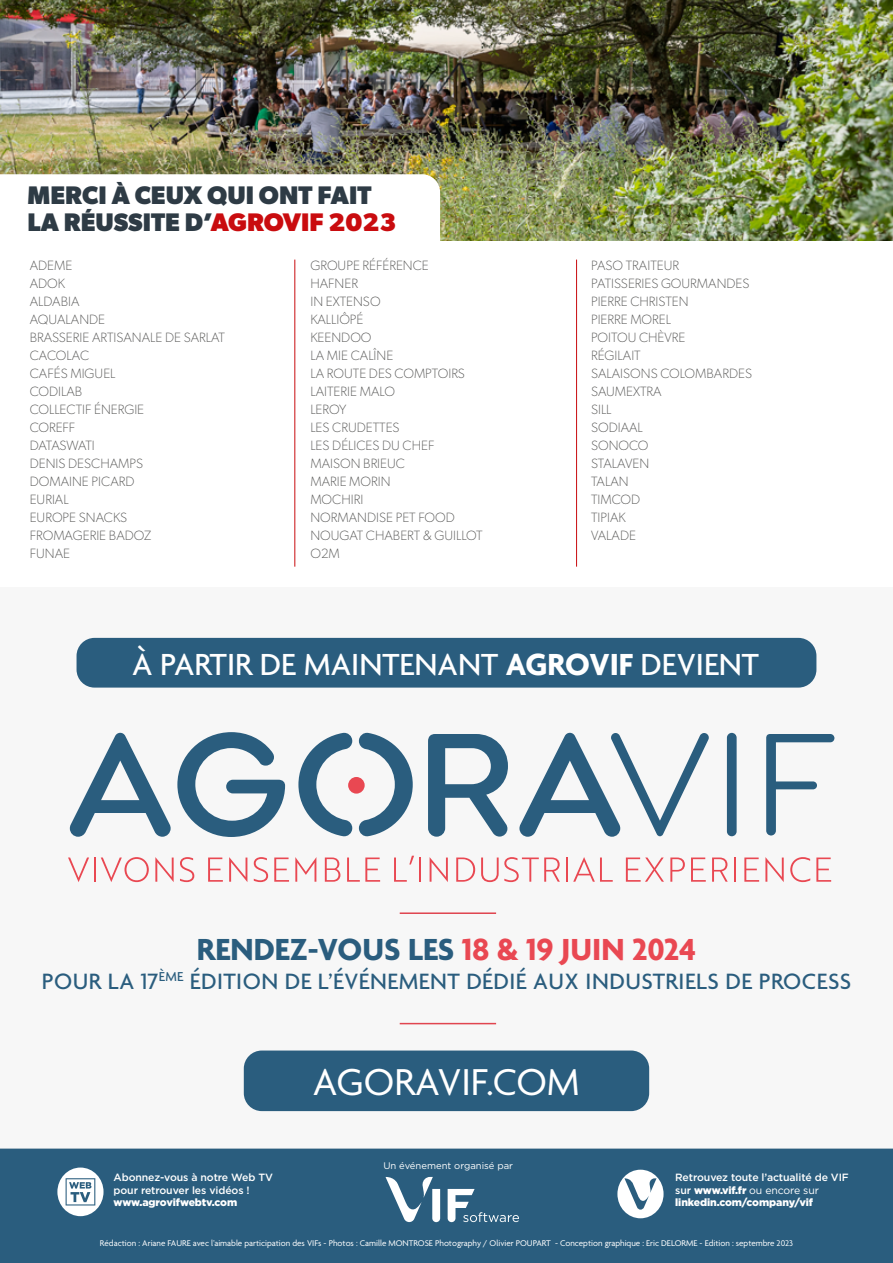
<style>
.page{position:relative;width:893px;height:1263px;background:#fff}
.page>*{position:absolute;margin:0;border:0;box-sizing:border-box;transform-origin:0 0}
.t1{font:40.5px "Agenda";color:#fff}
.t2{font:500 33px "Agenda";color:#fff}
.t3{font:700 33px "Agenda";color:#2a5d7e}
.t4{font:700 25.5px/27px "Gibson";color:#2e3b45}
.t5{font:500 24px "Agenda";letter-spacing:.02em;color:#2a5d7e}
.t6{font:100 13.5px/18px "Gibson";color:#575756}
.t7{font:900 10.5px/12.6px "Gotham";letter-spacing:-.01em;color:#fff}
.t8{font:500 10.5px/12.6px "Gotham";letter-spacing:-.01em;color:#fff}
.t9{font:9.45px "Gotham";color:#fff}
.t10{font:9px "Agenda";color:#fff}
.s1{color:#c90c0f}
.s2{font-weight:700}
.s3{color:#e94852}
.s4{font-weight:500}
.s5{font-weight:400}
</style>
<div class="page">
<div style="left:0;top:1148px;width:893px;height:115px;background:#2a5d7e"></div>
<svg style="left:57px;top:1167px;width:47px;height:49px"></svg>
<svg style="left:66px;top:1178px;width:29px;height:27px"></svg>
<div style="left:617px;top:1170px;width:47px;height:48px;background:#fff;border-radius:50%"></div>
<svg style="left:624px;top:1178px;width:32px;height:31px"></svg>
<svg style="left:448px;top:1189px;width:71px;height:33px"></svg>
<svg style="left:385px;top:1177px;width:55px;height:45px"></svg>
<div style="left:0;top:587px;width:893px;height:561px;background:#f7f7f7"></div>
<img style="left:0;top:0;width:893px;height:240px">
<svg style="left:0;top:174px;width:440px;height:66px"></svg>
<svg style="left:68px;top:857px;width:21px;height:25px"></svg>
<hr style="left:94px;top:857px;width:2px;height:25px;background:#e94852">
<svg style="left:101px;top:857px;width:48px;height:25px"></svg>
<svg style="left:155px;top:857px;width:19px;height:25px"></svg>
<svg style="left:180px;top:857px;width:14px;height:25px"></svg>
<svg style="left:208px;top:857px;width:15px;height:25px"></svg>
<svg style="left:229px;top:857px;width:18px;height:25px"></svg>
<svg style="left:254px;top:857px;width:14px;height:25px"></svg>
<svg style="left:274px;top:857px;width:15px;height:25px"></svg>
<svg style="left:295px;top:857px;width:21px;height:25px"></svg>
<svg style="left:325px;top:857px;width:15px;height:25px"></svg>
<svg style="left:347px;top:857px;width:33px;height:25px"></svg>
<svg style="left:394px;top:856px;width:20px;height:26px"></svg>
<hr style="left:419px;top:857px;width:2px;height:25px;background:#e94852">
<svg style="left:430px;top:857px;width:18px;height:25px"></svg>
<svg style="left:456px;top:857px;width:19px;height:25px"></svg>
<svg style="left:481px;top:857px;width:79px;height:25px"></svg>
<hr style="left:566px;top:857px;width:2px;height:25px;background:#e94852">
<svg style="left:573px;top:857px;width:40px;height:25px"></svg>
<svg style="left:626px;top:857px;width:38px;height:25px"></svg>
<svg style="left:670px;top:857px;width:15px;height:25px"></svg>
<svg style="left:691px;top:857px;width:15px;height:25px"></svg>
<svg style="left:712px;top:857px;width:16px;height:25px"></svg>
<hr style="left:734px;top:857px;width:2px;height:25px;background:#e94852">
<svg style="left:744px;top:857px;width:15px;height:25px"></svg>
<svg style="left:765px;top:857px;width:19px;height:25px"></svg>
<svg style="left:790px;top:857px;width:20px;height:25px"></svg>
<svg style="left:816px;top:857px;width:15px;height:25px"></svg>
<svg style="left:70px;top:733px;width:101px;height:104px"></svg>
<svg style="left:177px;top:732px;width:108px;height:105px"></svg>
<svg style="left:298px;top:732px;width:54px;height:105px"></svg>
<svg style="left:359px;top:732px;width:54px;height:105px"></svg>
<svg style="left:428px;top:734px;width:80px;height:103px"></svg>
<svg style="left:519px;top:733px;width:190px;height:104px"></svg>
<div style="left:727px;top:733px;width:10px;height:103px;background:#2a5d7e;border-radius:5px"></div>
<svg style="left:766px;top:734px;width:68px;height:101px"></svg>
<div style="left:348px;top:777px;width:17px;height:17px;background:#e94852;border-radius:50%"></div>
<div style="left:77px;top:638px;width:739px;height:50px;background:#2a5d7e;border-radius:18px"></div>
<div style="left:244px;top:1050px;width:405px;height:61px;background:#2a5d7e;border-radius:18px"></div>
<hr style="left:294px;top:260px;width:1px;height:307px;background:#c90c0f">
<hr style="left:576px;top:260px;width:1px;height:307px;background:#c90c0f">
<hr style="left:400px;top:912px;width:96px;height:2px;background:#e94852">
<hr style="left:400px;top:1023px;width:96px;height:1px;background:#e94852">
<h3 class="t4" style="left:28px;top:181px;width:370px">MERCI À CEUX QUI ONT FAIT<br>LA RÉUSSITE D’<span class="s1">AGROVIF 2023</span></h3>
<p class="t6" style="left:30px;top:257px;width:197px">ADEME<br>ADOK<br>ALDABIA<br>AQUALANDE<br>BRASSERIE ARTISANALE DE SARLAT<br>CACOLAC<br>CAFÉS MIGUEL<br>CODILAB<br>COLLECTIF ÉNERGIE<br>COREFF<br>DATASWATI<br>DENIS DESCHAMPS<br>DOMAINE PICARD<br>EURIAL<br>EUROPE SNACKS<br>FROMAGERIE BADOZ<br>FUNAE</p>
<p class="t6" style="left:310px;top:257px;width:174px">GROUPE RÉFÉRENCE<br>HAFNER<br>IN EXTENSO<br>KALLIÔPÉ<br>KEENDOO<br>LA MIE CALÎNE<br>LA ROUTE DES COMPTOIRS<br>LAITERIE MALO<br>LEROY<br>LES CRUDETTES<br>LES DÉLICES DU CHEF<br>MAISON BRIEUC<br>MARIE MORIN<br>MOCHIRI<br>NORMANDISE PET FOOD<br>NOUGAT CHABERT &amp; GUILLOT<br>O2M</p>
<p class="t6" style="left:591px;top:256px;width:162px">PASO TRAITEUR<br>PATISSERIES GOURMANDES<br>PIERRE CHRISTEN<br>PIERRE MOREL<br>POITOU CHÈVRE<br>RÉGILAIT<br>SALAISONS COLOMBARDES<br>SAUMEXTRA<br>SILL<br>SODIAAL<br>SONOCO<br>STALAVEN<br>TALAN<br>TIMCOD<br>TIPIAK<br>VALADE</p>
<h2 class="t2" style="left:132px;top:646px;width:628px">À PARTIR DE MAINTENANT <span class="s2">AGROVIF</span> DEVIENT</h2>
<h2 class="t3" style="left:197px;top:932px;width:501px">RENDEZ-VOUS LES <span class="s3">18 &amp; 19 JUIN 2024</span></h2>
<h3 class="t5" style="left:42px;top:968px;width:811px">POUR LA 17<sup>ÈME</sup> ÉDITION DE L’ÉVÉNEMENT DÉDIÉ AUX INDUSTRIELS DE PROCESS</h3>
<h1 class="t1" style="left:313px;top:1060px;width:268px">AGORAVIF.COM</h1>
<p class="t8" style="left:114px;top:1171px;width:161px">Abonnez-vous à notre Web TV pour retrouver les vidéos !</p>
<p class="t7" style="left:114px;top:1196px;width:125px">www.agrovifwebtv.com</p>
<p class="t9" style="left:383px;top:1159px;width:131px">Un événement organisé par</p>
<p class="t7" style="left:675px;top:1171px;width:175px"><span class="s4">Retrouvez toute l’actualité de VIF sur</span> www.vif.fr <span class="s5">ou encore sur </span>linkedin.com/company/vif</p>
<p class="t10" style="left:75px;top:1238px;width:719px"><sup>20</sup> Rédaction : Ariane FAURE avec l’aimable participation des VIFs - Photos : Camille MONTROSE Photography / Olivier POUPART - Conception graphique : Eric DELORME - Edition : septembre 2023</p>
</div>
